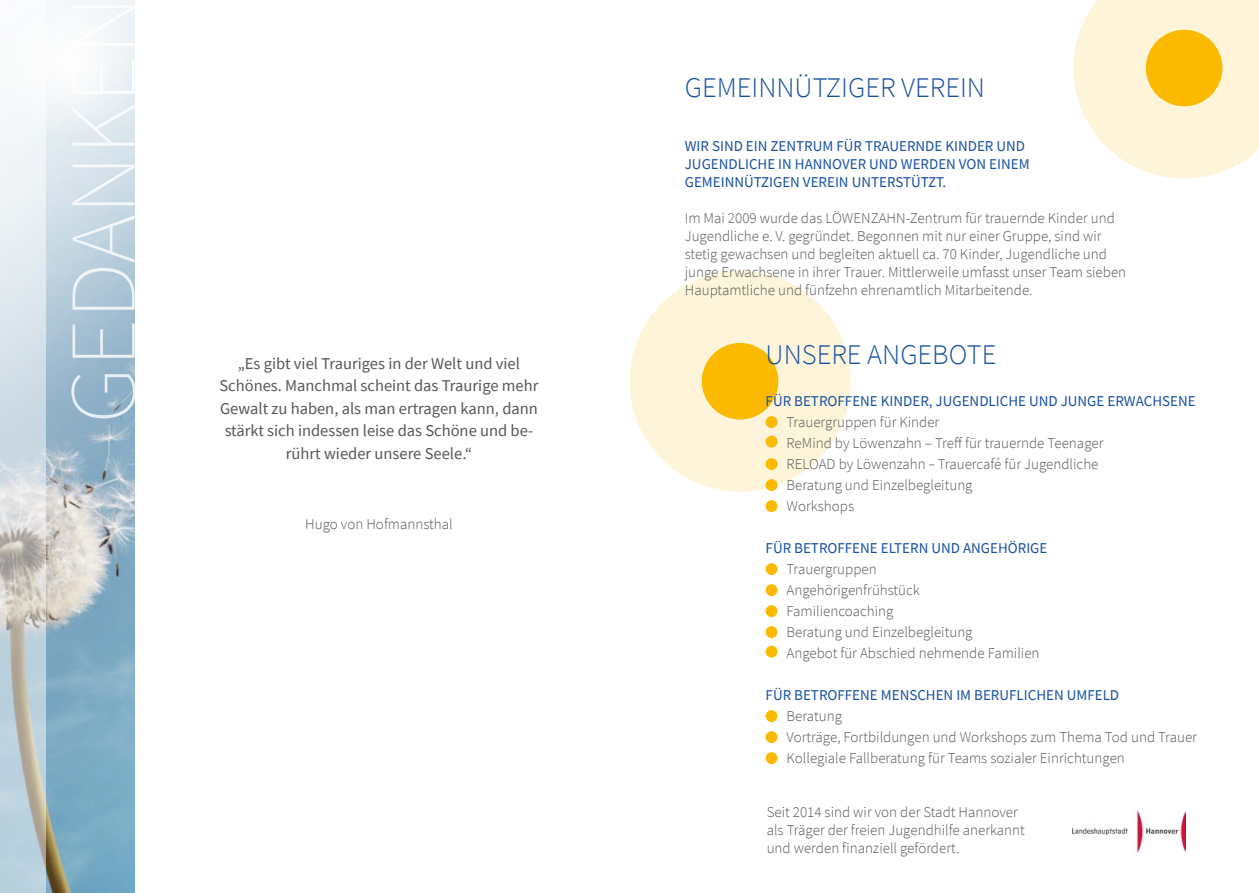
<style>
.page{position:relative;width:1259px;height:893px;background:#fff}
.page>*{position:absolute;margin:0;border:0;box-sizing:border-box;transform-origin:0 0}
.t1{font:200 94.2px "Source Sans Pro";color:#fff}
.t2{font:300 28.5px "Source Sans Pro";color:#1951a0}
.t3{font:16.5px/22.5px "Source Sans Pro";color:#575756;text-align:center}
.t4{font:300 15px/21px "Source Sans Pro";color:#575756}
.t5{font:15px/18px "Source Sans Pro";color:#1951a0}
</style>
<div class="page">
<svg style="left:1073px;top:0;width:186px;height:179px;background:#fef5de"></svg>
<div style="left:1145px;top:30px;width:77px;height:76px;background:#fbba00;border-radius:50%"></div>
<div style="left:629px;top:271px;width:221px;height:221px;background:#fef4d9;border-radius:50%"></div>
<div style="left:702px;top:343px;width:76px;height:76px;background:#fbba00;border-radius:50%"></div>
<div style="left:765px;top:416px;width:12px;height:12px;background:#fbba00;border-radius:50%"></div>
<div style="left:765px;top:436px;width:12px;height:12px;background:#fbba00;border-radius:50%"></div>
<div style="left:765px;top:458px;width:12px;height:12px;background:#fbba00;border-radius:50%"></div>
<div style="left:765px;top:479px;width:12px;height:12px;background:#fbba00;border-radius:50%"></div>
<div style="left:765px;top:500px;width:12px;height:12px;background:#fbba00;border-radius:50%"></div>
<div style="left:765px;top:563px;width:12px;height:12px;background:#fbba00;border-radius:50%"></div>
<div style="left:765px;top:584px;width:12px;height:12px;background:#fbba00;border-radius:50%"></div>
<div style="left:765px;top:605px;width:12px;height:12px;background:#fbba00;border-radius:50%"></div>
<div style="left:765px;top:626px;width:12px;height:12px;background:#fbba00;border-radius:50%"></div>
<div style="left:765px;top:646px;width:12px;height:12px;background:#fbba00;border-radius:50%"></div>
<div style="left:765px;top:710px;width:12px;height:12px;background:#fbba00;border-radius:50%"></div>
<div style="left:765px;top:731px;width:12px;height:12px;background:#fbba00;border-radius:50%"></div>
<div style="left:765px;top:752px;width:12px;height:12px;background:#fbba00;border-radius:50%"></div>
<img style="left:46px;top:137px;width:89px;height:756px">
<svg style="left:0;top:137px;width:46px;height:756px;background:#ced6da"></svg>
<svg style="left:0;top:0;width:135px;height:137px"></svg>
<img style="left:1072px;top:811px;width:113px;height:42px">
<h1 class="t1" style="left:46px;top:424px;width:429px;rotate:-90deg">GEDANKEN</h1>
<p class="t3" style="left:219px;top:352px;width:320px">„Es gibt viel Trauriges in der Welt und viel Schönes. Manchmal scheint das Traurige mehr Gewalt zu haben, als man ertragen kann, dann stärkt sich indessen leise das Schöne und be&shy;rührt wieder unsere Seele.“</p>
<p class="t4" style="left:305px;top:513px;width:149px">Hugo von Hofmannsthal</p>
<h2 class="t2" style="left:685px;top:70px;width:302px">GEMEINNÜTZIGER VEREIN</h2>
<p class="t5" style="left:685px;top:136px;width:346px">WIR SIND EIN ZENTRUM FÜR TRAUERNDE KINDER UND<br>JUGENDLICHE IN HANNOVER UND WERDEN VON EINEM<br>GEMEINNÜTZIGEN VEREIN UNTERSTÜTZT.</p>
<p class="t4" style="left:685px;top:209px;width:443px;line-height:18px">Im Mai 2009 wurde das LÖWENZAHN-Zentrum für trauernde Kinder und Jugendliche e. V. gegründet. Begonnen mit nur einer Gruppe, sind wir stetig gewachsen und begleiten aktuell ca. 70 Kinder, Jugendliche und junge Erwachsene in ihrer Trauer. Mittlerweile umfasst unser Team sieben Hauptamtliche und fünfzehn ehrenamtlich Mitarbeitende.</p>
<h2 class="t2" style="left:765px;top:337px;width:232px">UNSERE ANGEBOTE</h2>
<p class="t5" style="left:765px;top:391px;width:431px">FÜR BETROFFENE KINDER, JUGENDLICHE UND JUNGE ERWACHSENE</p>
<p class="t4" style="left:786px;top:411px;width:318px">Trauergruppen für Kinder<br>ReMind by Löwenzahn – Treff für trauernde Teenager RELOAD by Löwenzahn – Trauercafé für Jugendliche Beratung und Einzelbegleitung<br>Workshops</p>
<p class="t5" style="left:765px;top:538px;width:283px">FÜR BETROFFENE ELTERN UND ANGEHÖRIGE</p>
<p class="t4" style="left:786px;top:558px;width:254px">Trauergruppen<br>Angehörigenfrühstück<br>Familiencoaching<br>Beratung und Einzelbegleitung<br>Angebot für Abschied nehmende Familien</p>
<p class="t5" style="left:765px;top:685px;width:355px">FÜR BETROFFENE MENSCHEN IM BERUFLICHEN UMFELD</p>
<p class="t4" style="left:786px;top:705px;width:412px">Beratung<br>Vorträge, Fortbildungen und Workshops zum Thema Tod und Trauer<br>Kollegiale Fallberatung für Teams sozialer Einrichtungen</p>
<p class="t4" style="left:766px;top:803px;width:260px;line-height:18px">Seit 2014 sind wir von der Stadt Hannover als Träger der freien Jugendhilfe anerkannt und werden finanziell gefördert.</p>
</div>
